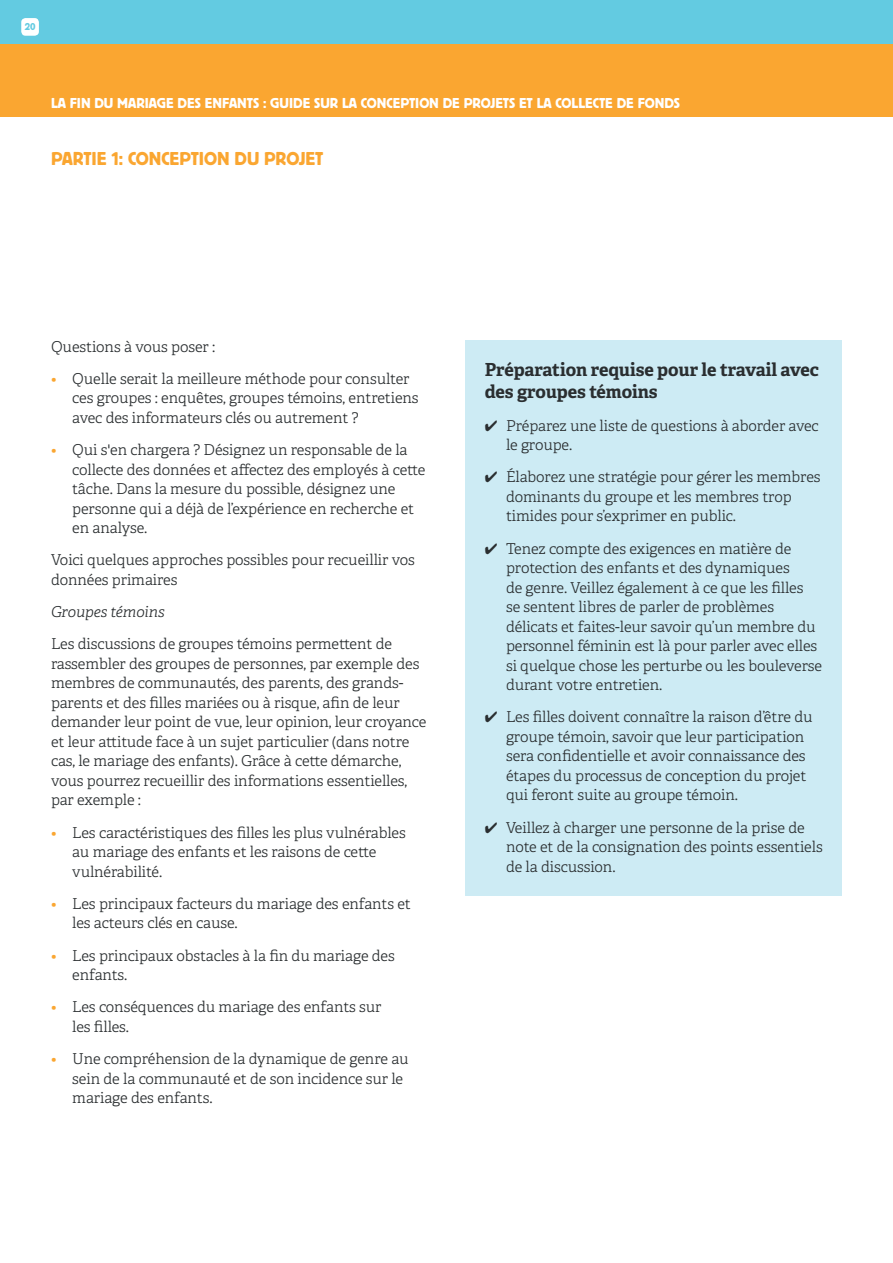
<style>
.page{position:relative;width:893px;height:1263px;background:#fff}
.page>*{position:absolute;margin:0;border:0;box-sizing:border-box;transform-origin:0 0}
.t1{font:19.5px "Platz";color:#faa631}
.t2{font:700 18px/22.5px "Adelle";letter-spacing:-.01em;color:#2a2e30}
.t3{font:300 15px/19.5px "Adelle";letter-spacing:-.005em;color:#2a2e30}
.t4{font:15px "Platz";color:#fff}
.t5{font:italic 300 15px "Adelle";letter-spacing:-.005em;color:#2a2e30}
.t6{font:10.5px "Platz";color:#63cbe1}
.s1{color:#faa631}
</style>
<div class="page">
<div style="left:0;top:0;width:893px;height:45px;background:#63cbe1"></div>
<div style="left:0;top:45px;width:893px;height:72px;background:#faa631"></div>
<div style="left:21px;top:18px;width:18px;height:18px;background:#fff;border-radius:4px"></div>
<div style="left:466px;top:340px;width:376px;height:556px;background:#cdebf4"></div>
<p class="t6" style="left:25px;top:21px;width:12px">20</p>
<p class="t4" style="left:51px;top:95px;width:630px">LA FIN DU MARIAGE DES ENFANTS : GUIDE SUR LA CONCEPTION DE PROJETS ET LA COLLECTE DE FONDS</p>
<h1 class="t1" style="left:51px;top:148px;width:274px">PARTIE 1: CONCEPTION DU PROJET</h1>
<p class="t3" style="left:51px;top:337px;width:166px">Questions à vous poser :</p>
<p class="t3" style="left:72px;top:369px;width:348px;text-indent:-21px"><span class="s1">•</span> Quelle serait la meilleure méthode pour consulter ces groupes : enquêtes, groupes témoins, entretiens avec des informateurs clés ou autrement ?</p>
<p class="t3" style="left:72px;top:440px;width:355px;text-indent:-21px"><span class="s1">•</span> Qui s'en chargera ? Désignez un responsable de la collecte des données et affectez des employés à cette tâche. Dans la mesure du possible, désignez une personne qui a déjà de l’expérience en recherche et en analyse.</p>
<p class="t3" style="left:51px;top:550px;width:365px">Voici quelques approches possibles pour recueillir vos données primaires</p>
<p class="t5" style="left:51px;top:602px;width:115px">Groupes témoins</p>
<p class="t3" style="left:51px;top:634px;width:377px">Les discussions de groupes témoins permettent de rassembler des groupes de personnes, par exemple des membres de communautés, des parents, des grands&shy;parents et des filles mariées ou à risque, afin de leur demander leur point de vue, leur opinion, leur croyance et leur attitude face à un sujet particulier (dans notre cas, le mariage des enfants). Grâce à cette démarche, vous pourrez recueillir des informations essentielles, par exemple :</p>
<p class="t3" style="left:72px;top:823px;width:335px;text-indent:-21px"><span class="s1">•</span> Les caractéristiques des filles les plus vulnérables au mariage des enfants et les raisons de cette vulnérabilité.</p>
<p class="t3" style="left:72px;top:894px;width:340px;text-indent:-21px"><span class="s1">•</span> Les principaux facteurs du mariage des enfants et les acteurs clés en cause.</p>
<p class="t3" style="left:72px;top:946px;width:324px;text-indent:-21px"><span class="s1">•</span> Les principaux obstacles à la fin du mariage des enfants.</p>
<p class="t3" style="left:72px;top:997px;width:311px;text-indent:-21px"><span class="s1">•</span> Les conséquences du mariage des enfants sur les filles.</p>
<p class="t3" style="left:72px;top:1049px;width:338px;text-indent:-21px"><span class="s1">•</span> Une compréhension de la dynamique de genre au sein de la communauté et de son incidence sur le mariage des enfants.</p>
<p class="t2" style="left:485px;top:358px;width:336px">Préparation requise pour le travail avec des groupes témoins</p>
<p class="t3" style="left:506px;top:416px;width:314px;text-indent:-21px">✔ Préparez une liste de questions à aborder avec le groupe.</p>
<p class="t3" style="left:506px;top:467px;width:316px;text-indent:-21px">✔ Élaborez une stratégie pour gérer les membres dominants du groupe et les membres trop timides pour s’exprimer en public.</p>
<p class="t3" style="left:506px;top:539px;width:318px;text-indent:-21px">✔ Tenez compte des exigences en matière de protection des enfants et des dynamiques<br>de genre. Veillez également à ce que les filles<br>se sentent libres de parler de problèmes délicats et faites-leur savoir qu’un membre du personnel féminin est là pour parler avec elles si quelque chose les perturbe ou les bouleverse durant votre entretien.</p>
<p class="t3" style="left:506px;top:707px;width:308px;text-indent:-21px">✔ Les filles doivent connaître la raison d’être du groupe témoin, savoir que leur participation sera confidentielle et avoir connaissance des étapes du processus de conception du projet qui feront suite au groupe témoin.</p>
<p class="t3" style="left:506px;top:818px;width:318px;text-indent:-21px">✔ Veillez à charger une personne de la prise de note et de la consignation des points essentiels de la discussion.</p>
</div>
